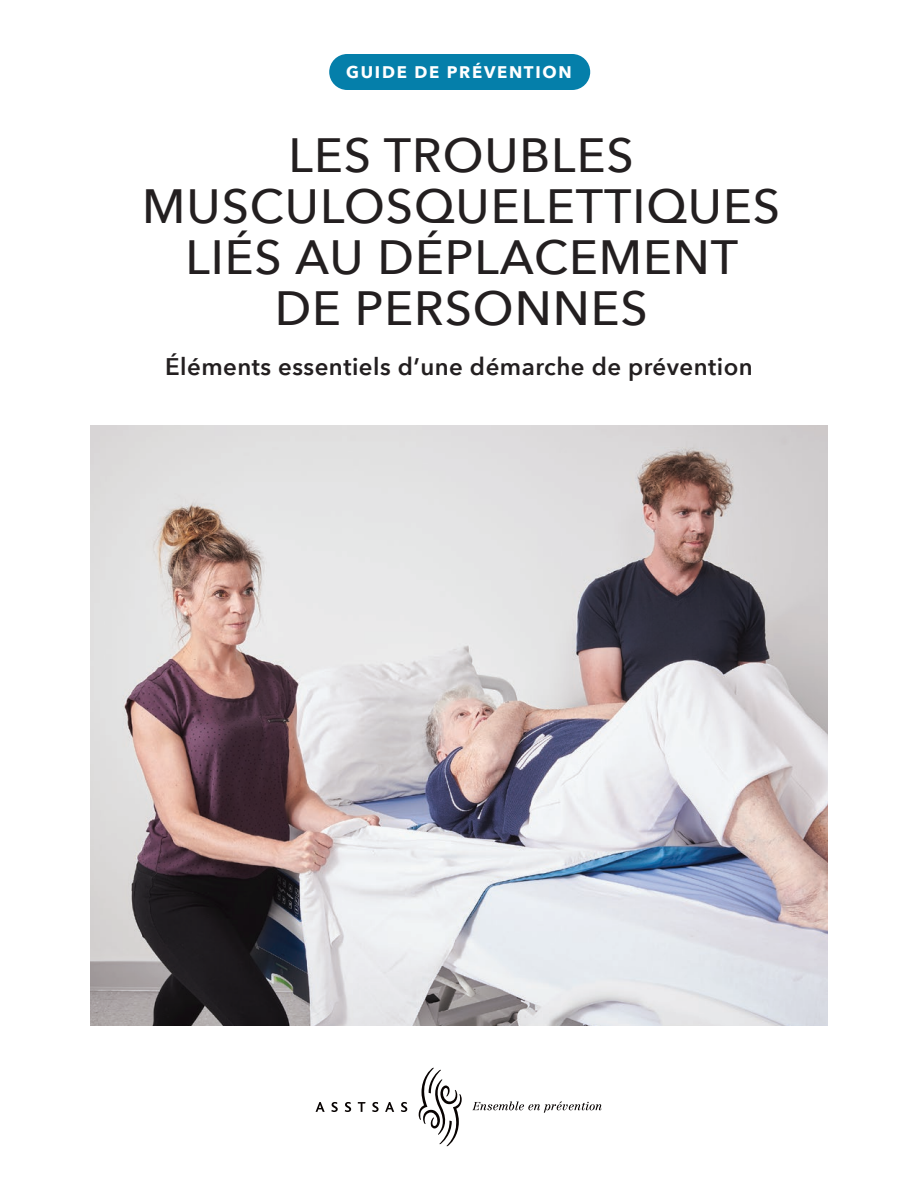
<style>
.page{position:relative;width:918px;height:1188px;background:#fff}
.page>*{position:absolute;margin:0;border:0;box-sizing:border-box;transform-origin:0 0}
.titres2{font:500 48px/51px "Avenir Next";letter-spacing:.02em;color:#231f20;text-align:center}
.titres2-2{font:600 24px "Avenir Next";letter-spacing:.02em;color:#231f20}
.titres2-3{font:700 16.8px "Avenir Next";letter-spacing:.1em;color:#fff}
</style>
<div class="page">
<img style="left:90px;top:426px;width:738px;height:600px">
<div style="left:329px;top:54px;width:261px;height:36px;background:#057faa;border-radius:18px"></div>
<svg style="left:316px;top:1102px;width:9px;height:10px"></svg>
<svg style="left:331px;top:1102px;width:7px;height:10px"></svg>
<svg style="left:345px;top:1102px;width:6px;height:10px"></svg>
<svg style="left:358px;top:1102px;width:8px;height:10px"></svg>
<svg style="left:372px;top:1102px;width:7px;height:10px"></svg>
<svg style="left:385px;top:1102px;width:9px;height:10px"></svg>
<svg style="left:401px;top:1102px;width:6px;height:10px"></svg>
<svg style="left:472px;top:1101px;width:130px;height:12px"></svg>
<svg style="left:419px;top:1068px;width:43px;height:78px"></svg>
<p class="titres2-3" style="left:346px;top:58px;width:227px">GUIDE DE PRÉVENTION</p>
<p class="titres2" style="left:142px;top:128px;width:639px">LES TROUBLES<br>MUSCULOSQUELETTIQUES<br>LIÉS AU DÉPLACEMENT</p>
<p class="titres2" style="left:275px;top:281px;width:375px">DE PERSONNES</p>
<p class="titres2-2" style="left:165px;top:346px;width:589px">Éléments essentiels d’une démarche de prévention</p>
</div>
